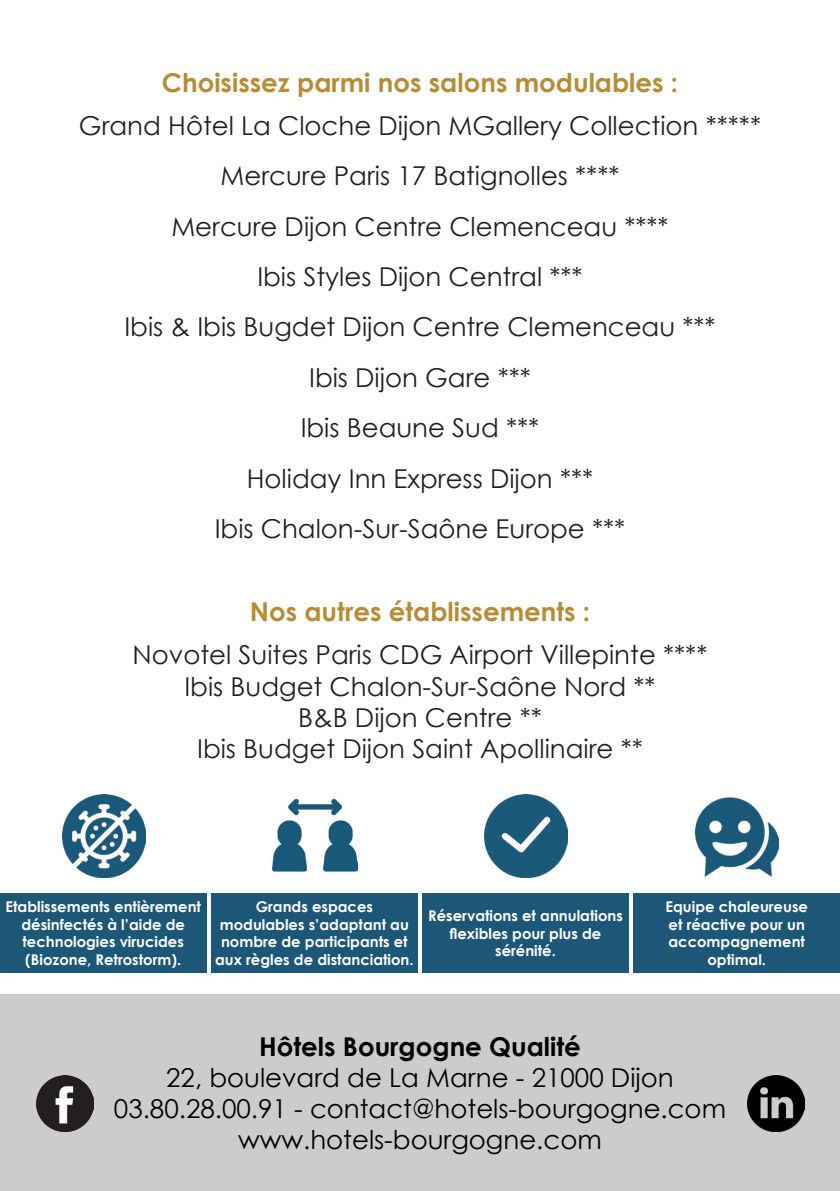
<style>
.page{position:relative;width:840px;height:1191px;background:#fff}
.page>*{position:absolute;margin:0;border:0;box-sizing:border-box;transform-origin:0 0}
.t1{font:26px "Century Gothic";color:#231f20}
.t2{font:26px "Century Gothic";color:#000}
.t3{font:700 26px "Century Gothic";color:#b78c36}
.t4{font:700 26px "Century Gothic";color:#000}
.t5{font:700 14.8px/17.8px "Century Gothic";color:#fff;text-align:center}
</style>
<div class="page">
<img style="left:695px;top:797px;width:83px;height:80px">
<img style="left:62px;top:794px;width:83px;height:83px">
<img style="left:484px;top:794px;width:83px;height:83px">
<img style="left:272px;top:798px;width:85px;height:74px">
<div style="left:0;top:893px;width:206px;height:80px;background:#1d5777"></div>
<div style="left:211px;top:893px;width:206px;height:80px;background:#1d5777"></div>
<div style="left:422px;top:893px;width:206px;height:80px;background:#1d5777"></div>
<div style="left:633px;top:893px;width:206px;height:80px;background:#1d5777"></div>
<div style="left:0;top:994px;width:839px;height:197px;background:#cecbcc"></div>
<img style="left:37px;top:1075px;width:56px;height:56px">
<img style="left:747px;top:1075px;width:57px;height:56px">
<p class="t3" style="left:162px;top:62px;width:517px">Choisissez parmi nos salons modulables :</p>
<p class="t1" style="left:79px;top:107px;width:683px">Grand Hôtel La Cloche Dijon MGallery Collection *****</p>
<p class="t1" style="left:220px;top:158px;width:400px">Mercure Paris 17 Batignolles ****</p>
<p class="t1" style="left:171px;top:208px;width:498px">Mercure Dijon Centre Clemenceau ****</p>
<p class="t1" style="left:257px;top:258px;width:326px">Ibis Styles Dijon Central ***</p>
<p class="t1" style="left:124px;top:309px;width:592px">Ibis &amp; Ibis Bugdet Dijon Centre Clemenceau ***</p>
<p class="t1" style="left:309px;top:359px;width:223px">Ibis Dijon Gare ***</p>
<p class="t1" style="left:300px;top:410px;width:240px">Ibis Beaune Sud ***</p>
<p class="t1" style="left:247px;top:460px;width:348px">Holiday Inn Express Dijon ***</p>
<p class="t1" style="left:215px;top:510px;width:412px">Ibis Chalon-Sur-Saône Europe ***</p>
<p class="t3" style="left:250px;top:592px;width:342px">Nos autres établissements :</p>
<p class="t1" style="left:132px;top:637px;width:576px">Novotel Suites Paris CDG Airport Villepinte ****</p>
<p class="t1" style="left:184px;top:668px;width:472px">Ibis Budget Chalon-Sur-Saône Nord **</p>
<p class="t1" style="left:298px;top:699px;width:245px">B&amp;B Dijon Centre **</p>
<p class="t1" style="left:197px;top:730px;width:447px">Ibis Budget Dijon Saint Apollinaire **</p>
<p class="t5" style="left:5px;top:897px;width:197px">Etablissements entièrement désinfectés à l’aide de technologies virucides (Biozone, Retrostorm).</p>
<p class="t5" style="left:215px;top:897px;width:200px">Grands espaces modulables s’adaptant au nombre de participants et aux règles de distanciation.</p>
<p class="t5" style="left:428px;top:906px;width:196px">Réservations et annulations flexibles pour plus de sérénité.</p>
<p class="t5" style="left:665px;top:897px;width:144px">Equipe chaleureuse et réactive pour un accompagnement optimal.</p>
<p class="t4" style="left:259px;top:1026px;width:323px">Hôtels Bourgogne Qualité</p>
<p class="t2" style="left:166px;top:1059px;width:508px">22, boulevard de La Marne - 21000 Dijon</p>
<p class="t2" style="left:114px;top:1090px;width:613px">03.80.28.00.91 - contact@hotels-bourgogne.com</p>
<p class="t2" style="left:238px;top:1121px;width:365px">www.hotels-bourgogne.com</p>
</div>
